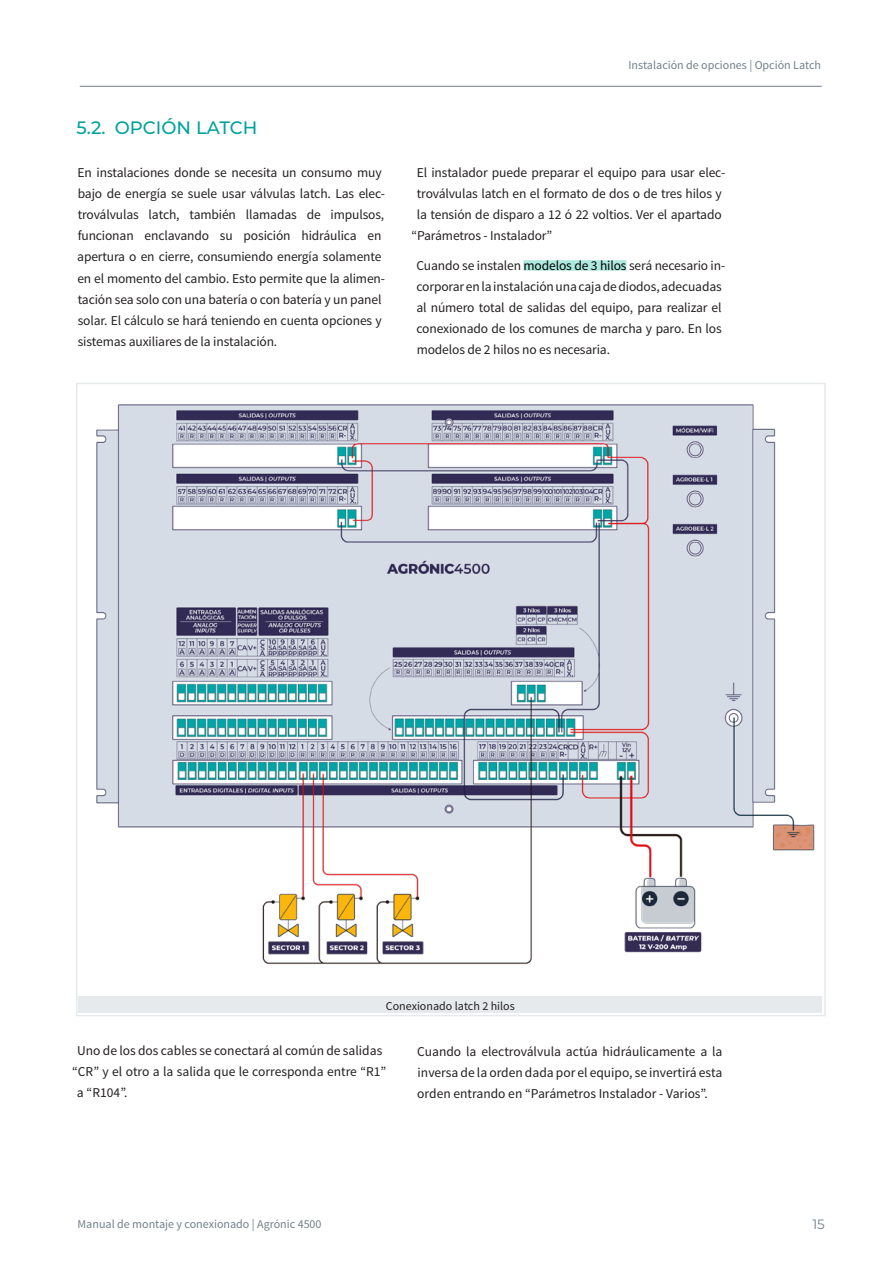
<style>
.page{position:relative;width:893px;height:1263px;background:#fff}
.page>*{position:absolute;margin:0;border:0;box-sizing:border-box;transform-origin:0 0}
.t1{font:500 18px "Montserrat";color:#00a39d}
.t2{font:13.5px/21px "Source Sans Pro";letter-spacing:-.01em;color:#231f20}
.t3{font:13.5px "Montserrat";color:#727f8a}
.t4{font:12px "Source Sans Pro";color:#727f8a}
.t5{font:12px "Source Sans Pro";color:#231f20}
.s1{color:#000}
</style>
<div class="page">
<hr style="left:80px;top:86px;width:742px;height:1px;background:#727f8a">
<div style="left:79px;top:996px;width:743px;height:17px;background:#e6eaec"></div>
<div style="left:524px;top:260px;width:102px;height:11px;background:#ade9de"></div>
<img style="left:76px;top:383px;width:750px;height:601px">
<p class="t4" style="left:628px;top:57px;width:194px">Instalación de opciones | Opción Latch</p>
<h1 class="t1" style="left:77px;top:115px;width:182px">5.2. OPCIÓN LATCH</h1>
<p class="t2" style="left:77px;top:163px;width:309px">En instalaciones donde se necesita un consumo muy bajo de energía se suele usar válvulas latch. Las elec&shy;troválvulas latch, también llamadas de impulsos, funcionan enclavando su posición hidráulica en apertura o en cierre, consumiendo energía solamente en el momento del cambio. Esto permite que la alimen&shy;tación sea solo con una batería o con batería y un panel solar. El cálculo se hará teniendo en cuenta opciones y sistemas auxiliares de la instalación.</p>
<p class="t2" style="left:417px;top:163px;width:310px">El instalador puede preparar el equipo para usar elec-</p>
<p class="t2" style="left:417px;top:184px;width:307px">troválvulas latch en el formato de dos o de tres hilos y</p>
<p class="t2" style="left:417px;top:205px;width:306px">la tensión de disparo a 12 ó 22 voltios. Ver el apartado</p>
<p class="t2" style="left:411px;top:226px;width:142px">“Parámetros - Instalador”</p>
<p class="t2" style="left:416px;top:255px;width:310px">Cuando se instalen <span class="s1">modelos de 3 hilos</span> será necesario in&shy;corporar en la instalación una caja de diodos, adecuadas al número total de salidas del equipo, para realizar el conexionado de los comunes de marcha y paro. En los modelos de 2 hilos no es necesaria.</p>
<p class="t5" style="left:386px;top:998px;width:130px">Conexionado latch 2 hilos</p>
<p class="t2" style="left:77px;top:1040px;width:307px">Uno de los dos cables se conectará al común de salidas</p>
<p class="t2" style="left:72px;top:1061px;width:316px">“CR” y el otro a la salida que le corresponda entre “R1”</p>
<p class="t2" style="left:77px;top:1082px;width:52px">a “R104”.</p>
<p class="t2" style="left:417px;top:1041px;width:307px;text-align:justify">Cuando la electroválvula actúa hidráulicamente a la inversa de la orden dada por el equipo, se invertirá esta orden entrando en “Parámetros Instalador - Varios”.</p>
<p class="t4" style="left:78px;top:1217px;width:245px">Manual de montaje y conexionado | Agrónic 4500</p>
<p class="t3" style="left:812px;top:1215px;width:14px">15</p>
</div>
